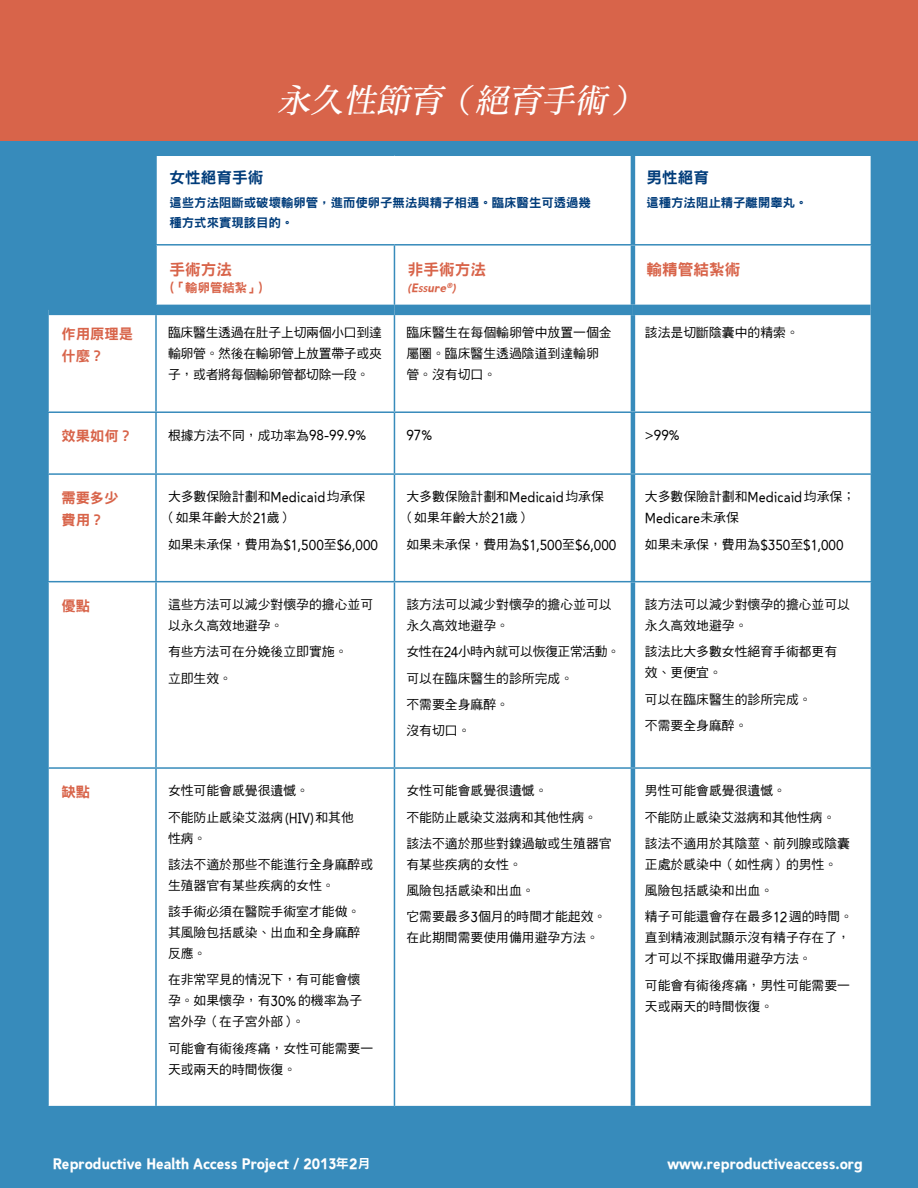
<style>
.page{position:relative;width:918px;height:1188px;background:#378bbb}
.page>*{position:absolute;margin:0;border:0;box-sizing:border-box;transform-origin:0 0}
.t1{font:italic 33px "DF Ming Std W7";color:#fff}
.t2{font:15.6px "DF Hei Std W9";color:#d8644a}
.t3{font:15.6px "DF Hei Std W9";color:#003c7a}
.t4{font:700 14.85px "Bawdy";color:#fff}
.t5{font:14.4px/22.5px "DF Hei Std W9";color:#d8644a}
.t6{font:14.25px "Bawdy";color:#000}
.t7{font:12.9px/21px "DF Hei Std W5";color:#000}
.t8{font:12.45px/19.5px "DF Hei Std W9";color:#003c7a}
.t9{font:12.45px "DF Hei Std W9";color:#d8644a}
.t10{font:italic 700 12.45px "Bawdy";color:#d8644a}
.s1{font-size:8.7px}
.s2{font-family:"Bawdy";font-size:14.25px}
.s3{font-family:"DF Hei Std W5";font-size:12.9px}
.s4{font-family:"DF Hei Std W9";font-weight:400;font-size:13.05px}
</style>
<div class="page">
<div style="left:0;top:0;width:918px;height:141px;background:#d8644a"></div>
<div style="left:157px;top:156px;width:237px;height:149px;background:#fff"></div>
<div style="left:394px;top:156px;width:477px;height:149px;background:#fff"></div>
<div style="left:49px;top:315px;width:822px;height:791px;background:#fff"></div>
<hr style="left:156px;top:244px;width:238px;height:2px;background:#378bbb">
<hr style="left:394px;top:244px;width:239px;height:2px;background:#378bbb">
<hr style="left:394px;top:246px;width:1px;height:59px;background:#378bbb">
<hr style="left:633px;top:244px;width:239px;height:2px;background:#378bbb">
<hr style="left:155px;top:315px;width:2px;height:96px;background:#378bbb">
<hr style="left:394px;top:315px;width:1px;height:96px;background:#378bbb">
<hr style="left:47px;top:411px;width:109px;height:2px;background:#378bbb">
<hr style="left:156px;top:411px;width:238px;height:2px;background:#378bbb">
<hr style="left:155px;top:413px;width:2px;height:60px;background:#378bbb">
<hr style="left:394px;top:411px;width:239px;height:2px;background:#378bbb">
<hr style="left:394px;top:413px;width:1px;height:60px;background:#378bbb">
<hr style="left:633px;top:411px;width:239px;height:2px;background:#378bbb">
<hr style="left:47px;top:473px;width:109px;height:2px;background:#378bbb">
<hr style="left:156px;top:473px;width:238px;height:2px;background:#378bbb">
<hr style="left:155px;top:475px;width:2px;height:106px;background:#378bbb">
<hr style="left:394px;top:473px;width:239px;height:2px;background:#378bbb">
<hr style="left:394px;top:475px;width:1px;height:106px;background:#378bbb">
<hr style="left:633px;top:473px;width:239px;height:2px;background:#378bbb">
<hr style="left:47px;top:581px;width:109px;height:1px;background:#378bbb">
<hr style="left:156px;top:581px;width:238px;height:1px;background:#378bbb">
<hr style="left:155px;top:582px;width:2px;height:185px;background:#378bbb">
<hr style="left:394px;top:581px;width:239px;height:1px;background:#378bbb">
<hr style="left:394px;top:582px;width:1px;height:185px;background:#378bbb">
<hr style="left:633px;top:581px;width:239px;height:1px;background:#378bbb">
<hr style="left:47px;top:767px;width:109px;height:2px;background:#378bbb">
<hr style="left:156px;top:767px;width:238px;height:2px;background:#378bbb">
<hr style="left:155px;top:769px;width:2px;height:337px;background:#378bbb">
<hr style="left:394px;top:767px;width:239px;height:2px;background:#378bbb">
<hr style="left:394px;top:769px;width:1px;height:337px;background:#378bbb">
<hr style="left:633px;top:767px;width:239px;height:2px;background:#378bbb">
<hr style="left:631px;top:156px;width:4px;height:88px;background:#378bbb">
<hr style="left:631px;top:246px;width:4px;height:59px;background:#378bbb">
<hr style="left:631px;top:315px;width:4px;height:96px;background:#378bbb">
<hr style="left:631px;top:413px;width:4px;height:60px;background:#378bbb">
<hr style="left:631px;top:475px;width:4px;height:106px;background:#378bbb">
<hr style="left:631px;top:582px;width:4px;height:185px;background:#378bbb">
<hr style="left:631px;top:769px;width:4px;height:337px;background:#378bbb">
<h1 class="t1" style="left:278px;top:82px;width:371px">永久性節育（絕育手術）</h1>
<p class="t3" style="left:170px;top:169px;width:95px">女性絕育手術</p>
<p class="t8" style="left:170px;top:193px;width:423px">這些方法阻斷或破壞輸卵管，進而使卵子無法與精子相遇。臨床醫生可透過幾種方式來實現該目的。</p>
<p class="t3" style="left:646px;top:169px;width:64px">男性絕育</p>
<p class="t8" style="left:646px;top:193px;width:163px">這種方法阻止精子離開睾丸。</p>
<p class="t2" style="left:170px;top:261px;width:64px">手術方法</p>
<p class="t9" style="left:165px;top:281px;width:105px">（「輸卵管結紮」）</p>
<p class="t2" style="left:408px;top:261px;width:80px">非手術方法</p>
<p class="t10" style="left:408px;top:280px;width:50px">(E<span class="s1">ss</span>ure<sup>®</sup>)</p>
<p class="t2" style="left:646px;top:261px;width:95px">輸精管結紮術</p>
<p class="t5" style="left:62px;top:322px;width:73px">作用原理是什麼？</p>
<p class="t7" style="left:168px;top:322px;width:215px;text-align:justify">臨床醫生透過在肚子上切兩個小口到達輸卵管。然後在輸卵管上放置帶子或夾子，或者將每個輸卵管都切除一段。</p>
<p class="t7" style="left:406px;top:322px;width:207px">臨床醫生在每個輸卵管中放置一個金屬圈。臨床醫生透過陰道到達輸卵管。沒有切口。</p>
<p class="t7" style="left:645px;top:322px;width:155px">該法是切斷陰囊中的精索。</p>
<p class="t5" style="left:62px;top:424px;width:73px">效果如何？</p>
<p class="t7" style="left:168px;top:424px;width:200px">根據方法不同，成功率為<span class="s2">98-99.9%</span></p>
<p class="t6" style="left:406px;top:427px;width:27px">97%</p>
<p class="t6" style="left:645px;top:427px;width:36px">&gt;99%</p>
<p class="t5" style="left:62px;top:486px;width:59px">需要多少費用？</p>
<p class="t7" style="left:163px;top:486px;width:204px;text-indent:5px">大多數保險計劃和<span class="s2">Medicaid</span> 均承保（如果年齡大於<span class="s2">21</span>歲）</p>
<p class="t6" style="left:168px;top:536px;width:212px"><span class="s3">如果未承保，費用為</span>$1,500<span class="s3">至</span>$6,000</p>
<p class="t5" style="left:62px;top:594px;width:30px">優點</p>
<p class="t7" style="left:168px;top:594px;width:207px">這些方法可以減少對懷孕的擔心並可以永久高效地避孕。</p>
<p class="t7" style="left:168px;top:638px;width:181px;line-height:26.2px">有些方法可在分娩後立即實施。立即生效。</p>
<p class="t5" style="left:62px;top:780px;width:30px">缺點</p>
<p class="t7" style="left:168px;top:777px;width:187px;line-height:26.2px">女性可能會感覺很遺憾。<br>不能防止感染艾滋病 <span class="s2">(HIV)</span> 和其他</p>
<p class="t7" style="left:168px;top:825px;width:207px;line-height:26.2px">性病。<br>該法不適於那些不能進行全身麻醉或</p>
<p class="t7" style="left:168px;top:872px;width:194px;line-height:26.2px">生殖器官有某些疾病的女性。<br>該手術必須在醫院手術室才能做。</p>
<p class="t7" style="left:168px;top:922px;width:194px">其風險包括感染、出血和全身麻醉反應。</p>
<p class="t7" style="left:168px;top:969px;width:196px">在非常罕見的情況下，有可能會懷孕。如果懷孕，有<span class="s2">30%</span> 的機率為子宮外孕（在子宮外部）。</p>
<p class="t7" style="left:168px;top:1037px;width:207px">可能會有術後疼痛，女性可能需要一天或兩天的時間恢復。</p>
<p class="t7" style="left:401px;top:486px;width:204px;text-indent:5px">大多數保險計劃和<span class="s2">Medicaid</span> 均承保（如果年齡大於<span class="s2">21</span>歲）</p>
<p class="t6" style="left:406px;top:536px;width:212px"><span class="s3">如果未承保，費用為</span>$1,500<span class="s3">至</span>$6,000</p>
<p class="t7" style="left:406px;top:594px;width:207px">該方法可以減少對懷孕的擔心並可以永久高效地避孕。</p>
<p class="t7" style="left:406px;top:638px;width:215px;line-height:26.2px">女性在<span class="s2">24</span>小時內就可以恢復正常活動。可以在臨床醫生的診所完成。<br>不需要全身麻醉。<br>沒有切口。</p>
<p class="t7" style="left:406px;top:777px;width:207px;line-height:26.2px">女性可能會感覺很遺憾。<br>不能防止感染艾滋病和其他性病。該法不適於那些對鎳過敏或生殖器官</p>
<p class="t7" style="left:406px;top:851px;width:201px;line-height:26.2px">有某些疾病的女性。<br>風險包括感染和出血。<br>它需要最多<span class="s2">3</span>個月的時間才能起效。</p>
<p class="t7" style="left:406px;top:927px;width:194px">在此期間需要使用備用避孕方法。</p>
<p class="t7" style="left:645px;top:486px;width:212px">大多數保險計劃和<span class="s2">Medicaid</span> 均承保；</p>
<p class="t6" style="left:645px;top:510px;width:95px">Medicare<span class="s3">未承保</span></p>
<p class="t7" style="left:645px;top:533px;width:200px">如果未承保，費用為<span class="s2">$350</span>至<span class="s2">$1,000</span></p>
<p class="t7" style="left:645px;top:594px;width:207px">該方法可以減少對懷孕的擔心並可以永久高效地避孕。</p>
<p class="t7" style="left:645px;top:641px;width:194px">該法比大多數女性絕育手術都更有效、更便宜。</p>
<p class="t7" style="left:645px;top:686px;width:168px;line-height:26.2px">可以在臨床醫生的診所完成。不需要全身麻醉。</p>
<p class="t7" style="left:645px;top:777px;width:207px;line-height:26.2px">男性可能會感覺很遺憾。<br>不能防止感染艾滋病和其他性病。該法不適用於其陰莖、前列腺或陰囊</p>
<p class="t7" style="left:645px;top:851px;width:210px;line-height:26.2px">正處於感染中（如性病）的男性。風險包括感染和出血。<br>精子可能還會存在最多<span class="s2">12</span> 週的時間。</p>
<p class="t7" style="left:645px;top:927px;width:207px">直到精液測試顯示沒有精子存在了，才可以不採取備用避孕方法。</p>
<p class="t7" style="left:645px;top:974px;width:207px">可能會有術後疼痛，男性可能需要一天或兩天的時間恢復。</p>
<p class="t4" style="left:53px;top:1155px;width:319px">Reproductive Health Access Project / 2013<span class="s4">年</span>2<span class="s4">月</span></p>
<p class="t4" style="left:668px;top:1155px;width:196px">www.reproductiveaccess.org</p>
</div>
